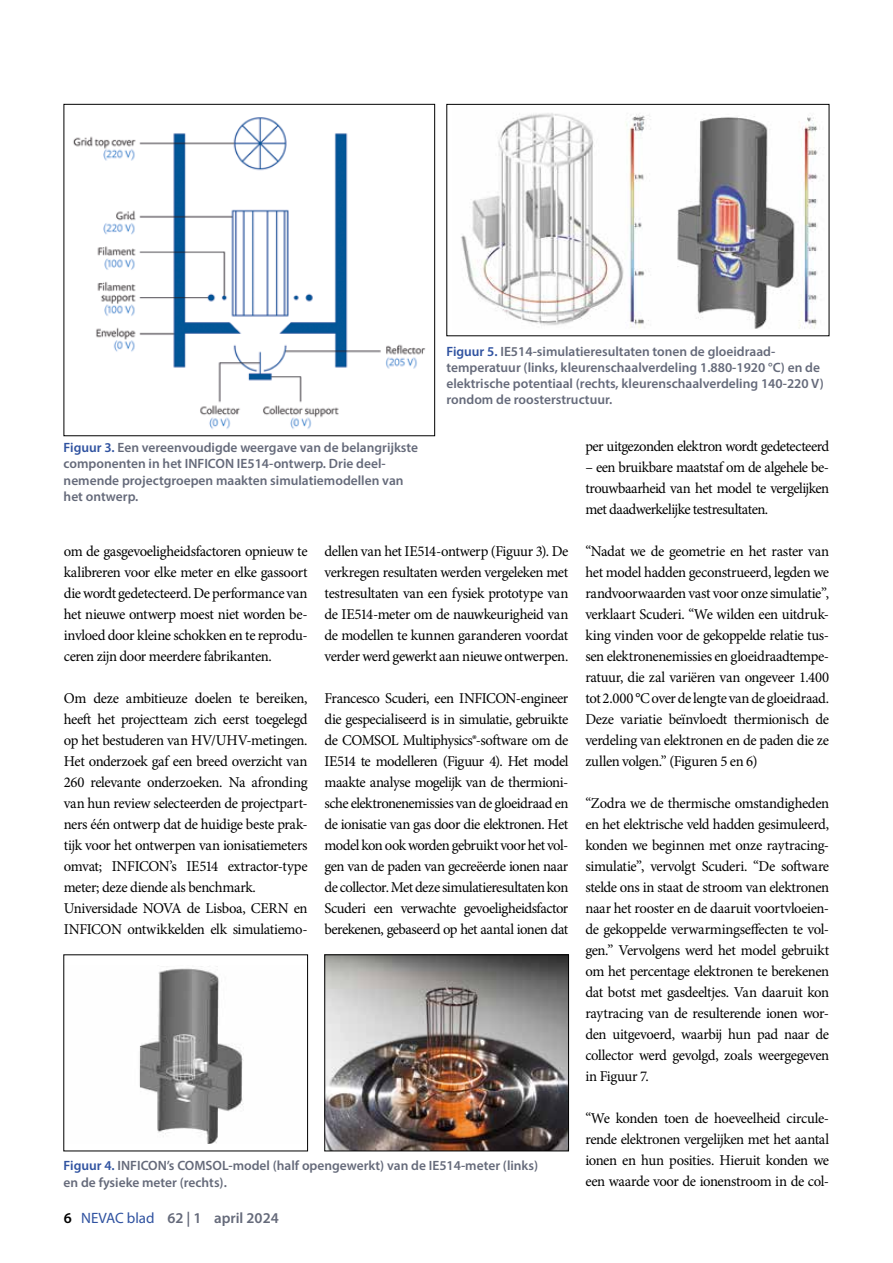
<style>
.page{position:relative;width:893px;height:1263px;background:#fff}
.page>*{position:absolute;margin:0;border:0;box-sizing:border-box;transform-origin:0 0}
.t1{font:15px/21px "Minion Pro";letter-spacing:-.03em;color:#000;text-align:justify}
.t2{font:600 15px "Myriad Pro";color:#656a7a}
.t3{font:600 13.5px/16.2px "Myriad Pro";color:#656a7a}
.s1{color:#2f52a0}
.s2{color:#000}
.s3{font-weight:400;color:#2f52a0}
</style>
<div class="page">
<img style="left:73px;top:117px;width:353px;height:312px">
<div style="left:64px;top:104px;width:371px;height:332px;border:1px solid #000"></div>
<img style="left:139px;top:966px;width:105px;height:178px">
<img style="left:327px;top:957px;width:240px;height:192px">
<div style="left:325px;top:955px;width:244px;height:196px;border:1px solid #000"></div>
<img style="left:461px;top:113px;width:357px;height:216px">
<div style="left:447px;top:104px;width:382px;height:232px;border:1px solid #000"></div>
<p class="t3" style="left:446px;top:343px;width:379px"><span class="s1">Figuur 5.</span> IE514-simulatieresultaten tonen de gloeidraad&shy;temperatuur (links, kleurenschaalverdeling 1.880-1920 °C) en de elektrische potentiaal (rechts, kleurenschaalverdeling 140-220 V) rondom de roosterstructuur.</p>
<p class="t3" style="left:64px;top:439px;width:356px"><span class="s1">Figuur 3.</span> Een vereenvoudigde weergave van de belangrijkste componenten in het INFICON IE514-ontwerp. Drie deel&shy;nemende projectgroepen maakten simulatiemodellen van het ontwerp.</p>
<p class="t1" style="left:64px;top:540px;width:245px">om de gasgevoeligheidsfactoren opnieuw te kalibreren voor elke meter en elke gassoort die wordt gedetecteerd. De performance van het nieuwe ontwerp moest niet worden be&shy;ïnvloed door kleine schokken en te reprodu&shy;ceren zijn door meerdere fabrikanten.</p>
<p class="t1" style="left:64px;top:687px;width:245px;text-align:left">Om deze ambitieuze doelen te bereiken, heeft het projectteam zich eerst toegelegd op het bestuderen van HV/UHV-metingen.<br>Het onderzoek gaf een breed overzicht van 260 relevante onderzoeken. Na afronding van hun review selecteerden de projectpart&shy;ners één ontwerp dat de huidige beste prak&shy;tijk voor het ontwerpen van ionisatiemeters omvat; INFICON’s IE514 extractor-type meter; deze diende als benchmark.<br>Universidade NOVA de Lisboa, CERN en INFICON ontwikkelden elk simulatiemo-</p>
<p class="t1" style="left:325px;top:540px;width:245px">dellen van het IE514-ontwerp (Figuur 3). De verkregen resultaten werden vergeleken met testresultaten van een fysiek prototype van de IE514-meter om de nauwkeurigheid van de modellen te kunnen garanderen voordat verder werd gewerkt aan nieuwe ontwerpen.</p>
<p class="t1" style="left:325px;top:687px;width:245px">Francesco Scuderi, een INFICON-engineer die gespecialiseerd is in simulatie, gebruikte de COMSOL Multiphysics®-software om de IE514 te modelleren (Figuur 4). Het model maakte analyse mogelijk van de thermioni&shy;sche elektronenemissies van de gloeidraad en de ionisatie van gas door die elektronen. Het model kon ook worden gebruikt voor het vol&shy;gen van de paden van gecreëerde ionen naar de collector. Met deze simulatieresultaten kon Scuderi een verwachte gevoeligheidsfactor berekenen, gebaseerd op het aantal ionen dat</p>
<p class="t3" style="left:64px;top:1157px;width:476px"><span class="s1">Figuur 4.</span> INFICON’s COMSOL-model (half opengewerkt) van de IE514-meter (links) en de fysieke meter (rechts).</p>
<p class="t2" style="left:64px;top:1208px;width:216px"><span class="s2">6</span> <span class="s3">NEVAC blad</span> 62 | 1 april 2024</p>
<p class="t1" style="left:585px;top:435px;width:245px">per uitgezonden elektron wordt gedetecteerd</p>
<p class="t1" style="left:585px;top:456px;width:245px">– een bruikbare maatstaf om de algehele be&shy;trouwbaarheid van het model te vergelijken met daadwerkelijke testresultaten.</p>
<p class="t1" style="left:585px;top:540px;width:245px">“Nadat we de geometrie en het raster van het model hadden geconstrueerd, legden we randvoorwaarden vast voor onze simulatie”, verklaart Scuderi. “We wilden een uitdruk&shy;king vinden voor de gekoppelde relatie tus&shy;sen elektronenemissies en gloeidraadtempe&shy;ratuur, die zal variëren van ongeveer 1.400 tot 2.000 °C over de lengte van de gloeidraad.<br>Deze variatie beïnvloedt thermionisch de verdeling van elektronen en de paden die ze zullen volgen.” (Figuren 5 en 6)</p>
<p class="t1" style="left:585px;top:792px;width:245px">“Zodra we de thermische omstandigheden en het elektrische veld hadden gesimuleerd, konden we beginnen met onze raytracing&shy;simulatie”, vervolgt Scuderi. “De software stelde ons in staat de stroom van elektronen naar het rooster en de daaruit voortvloeien&shy;de gekoppelde verwarmingseffecten te vol&shy;gen.” Vervolgens werd het model gebruikt om het percentage elektronen te berekenen dat botst met gasdeeltjes. Van daaruit kon raytracing van de resulterende ionen wor&shy;den uitgevoerd, waarbij hun pad naar de collector werd gevolgd, zoals weergegeven in Figuur 7.</p>
<p class="t1" style="left:585px;top:1107px;width:245px">“We konden toen de hoeveelheid circule&shy;rende elektronen vergelijken met het aantal ionen en hun posities. Hieruit konden we een waarde voor de ionenstroom in de col-</p>
</div>
